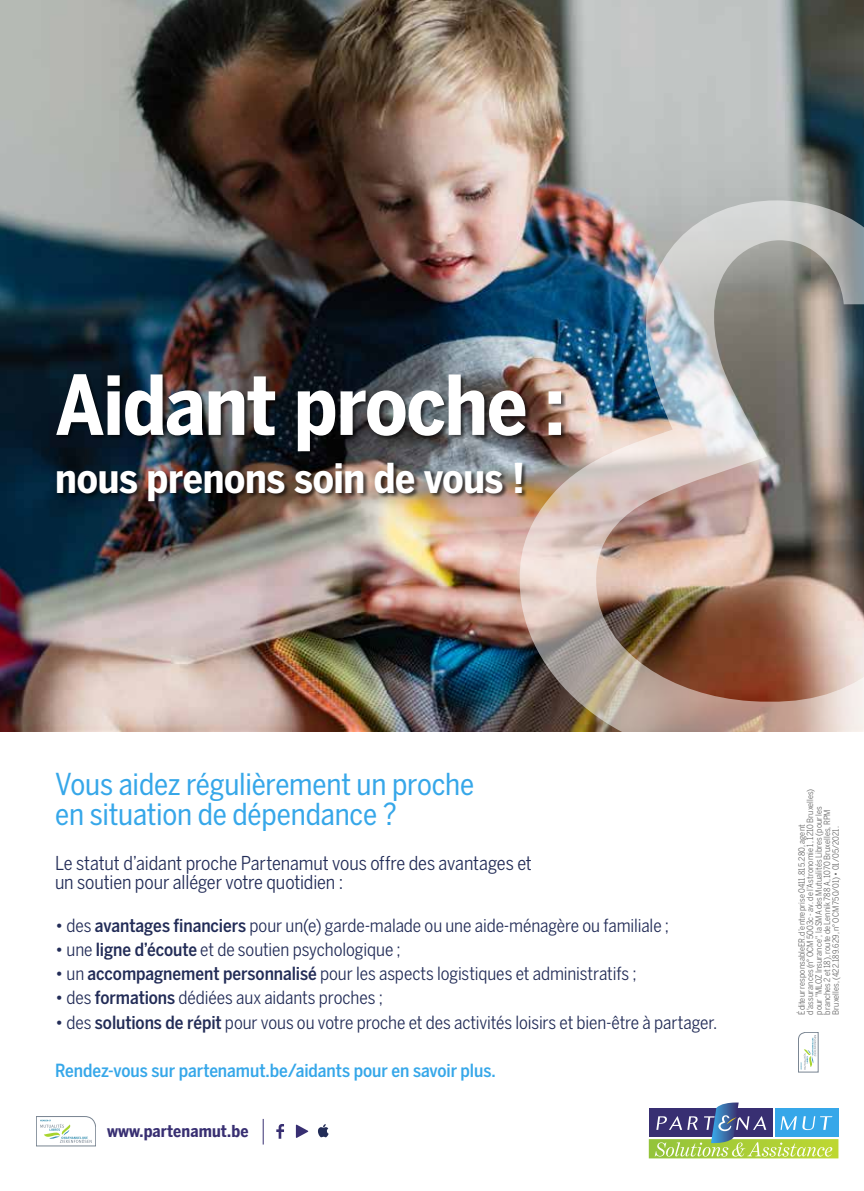
<style>
.page{position:relative;width:864px;height:1191px;background:#fff}
.page>*{position:absolute;margin:0;border:0;box-sizing:border-box;transform-origin:0 0}
.t1{font:700 condensed 81.75px "Benton Sans";letter-spacing:-.015em;color:#fff}
.t2{font:700 condensed 40.8px "Benton Sans";letter-spacing:-.01em;color:#fff}
.t3{font:condensed 30px/30px "Benton Sans";letter-spacing:-.01em;color:#36a7e9}
.t4{font:condensed 19.05px/19px "Benton Sans";letter-spacing:-.005em;color:#222c57}
.t5{font:condensed 18px "Benton Sans";letter-spacing:-.005em;color:#222c57}
.t6{font:500 condensed 18px "Benton Sans";letter-spacing:-.005em;color:#36a7e9}
.t7{font:700 16.5px "Benton Sans Cond";letter-spacing:.01em;color:#382f72}
.t8{font:condensed 8.55px/8.6px "Benton Sans";letter-spacing:.01em;color:#636363}
.s1{font-weight:500}
</style>
<div class="page">
<img style="left:0;top:0;width:863px;height:731px">
<img style="left:518px;top:200px;width:345px;height:532px">
<div style="left:55px;top:374px;width:511px;height:132px;background:#000;opacity:.6"></div>
<svg style="left:798px;top:1032px;width:19px;height:40px"></svg>
<svg style="left:36px;top:1116px;width:60px;height:30px"></svg>
<svg style="left:648px;top:1139px;width:190px;height:19px"></svg>
<div style="left:648px;top:1108px;width:124px;height:29px;background:#382f72"></div>
<div style="left:774px;top:1108px;width:64px;height:29px;background:#36a7e9"></div>
<svg style="left:654px;top:1102px;width:178px;height:54px"></svg>
<svg style="left:318px;top:1124px;width:10px;height:13px"></svg>
<svg style="left:296px;top:1124px;width:12px;height:14px"></svg>
<svg style="left:263px;top:1119px;width:1px;height:25px"></svg>
<svg style="left:276px;top:1124px;width:8px;height:14px"></svg>
<h1 class="t1" style="left:55px;top:357px;width:511px">Aidant proche :</h1>
<h2 class="t2" style="left:55px;top:454px;width:471px">nous prenons soin de vous !</h2>
<h3 class="t3" style="left:55px;top:768px;width:420px">Vous aidez régulièrement un proche en situation de dépendance ?</h3>
<p class="t4" style="left:55px;top:854px;width:478px">Le statut d’aidant proche Partenamut vous offre des avantages et un soutien pour alléger votre quotidien :</p>
<p class="t5" style="left:55px;top:915px;width:615px">• des <span class="s1">avantages financiers</span> pour un(e) garde-malade ou une aide-ménagère ou familiale ;</p>
<p class="t5" style="left:55px;top:939px;width:347px">• une <span class="s1">ligne d’écoute</span> et de soutien psychologique ;</p>
<p class="t5" style="left:55px;top:963px;width:583px">• un <span class="s1">accompagnement personnalisé</span> pour les aspects logistiques et administratifs ;</p>
<p class="t5" style="left:55px;top:987px;width:329px">• des <span class="s1">formations</span> dédiées aux aidants proches ;</p>
<p class="t5" style="left:55px;top:1011px;width:663px">• des <span class="s1">solutions de répit</span> pour vous ou votre proche et des activités loisirs et bien-être à partager.</p>
<p class="t6" style="left:55px;top:1059px;width:442px">Rendez-vous sur partenamut.be/aidants pour en savoir plus.</p>
<p class="t7" style="left:107px;top:1121px;width:143px">www.partenamut.be</p>
<p class="t8" style="left:796px;top:1014px;width:227px;rotate:-90deg">Éditeur responsableER.d’entreprise 0411.815.280, agent d'assurances (n° OCM 5003c - av. de l’Astronomie 1, 1210 Bruxelles) pour "MLOZ Insurance", la SMA des Mutualités Libres (pour les branches 2 et 18), route de Lennik 788 A, 1070 Bruxelles, RPM Bruxelles, (422.189.629, n° OCM 750/01) • 01/05/2021.</p>
</div>
